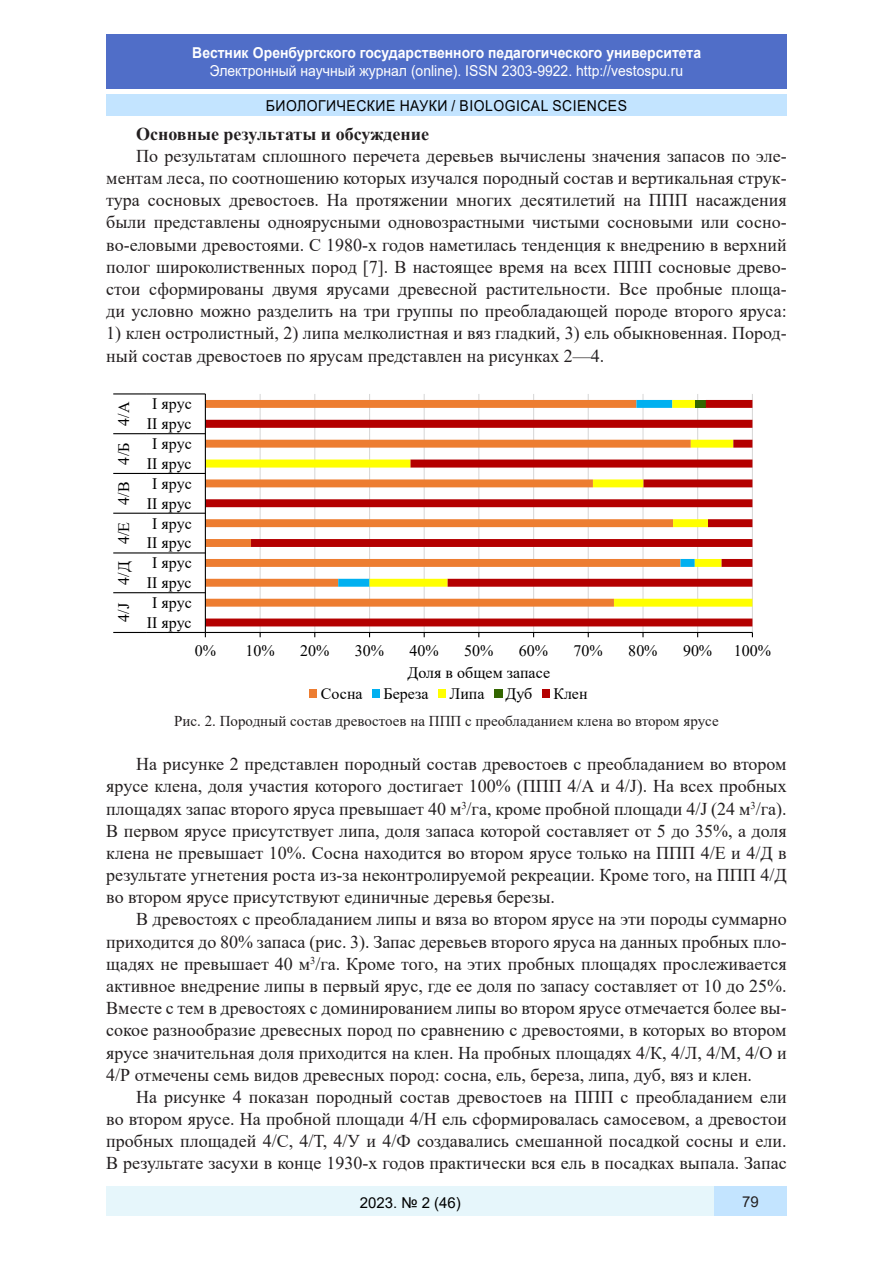
<style>
.page{position:relative;width:893px;height:1263px;background:#fff}
.page>*{position:absolute;margin:0;border:0;box-sizing:border-box;transform-origin:0 0}
.Стиль2{font:18px/22.2px "Times New Roman";color:#231f20;text-align:justify}
.Стиль2-2{font:700 18px "Times New Roman";color:#231f20}
.t1{font:15.9px "Times New Roman";color:#000}
.таблица{font:15px "Times New Roman";color:#231f20}
.t2{font:15px "Arial";color:#fff;scale:.93 1}
.t3{font:700 15px "Arial";color:#fff;scale:.93 1}
.t4{font:15px "Arial";letter-spacing:.035em;color:#000;scale:.93 1}
.t5{font:15px "Arial";letter-spacing:.035em;color:#000}
.t6{font:15px "Arial";color:#231f20}
</style>
<div class="page">
<div style="left:106px;top:95px;width:681px;height:21px;background:#c3e4ff"></div>
<div style="left:106px;top:34px;width:681px;height:55px;background:#506ec8"></div>
<div style="left:106px;top:1186px;width:608px;height:30px;background:#e6f6fb"></div>
<div style="left:714px;top:1186px;width:73px;height:30px;background:#c3e4ff"></div>
<svg style="left:206px;top:400px;width:546px;height:226px"></svg>
<hr style="left:205px;top:632px;width:547px;height:1px;background:#000">
<svg style="left:752px;top:394px;width:1px;height:243px"></svg>
<svg style="left:697px;top:394px;width:1px;height:243px"></svg>
<svg style="left:642px;top:394px;width:2px;height:243px"></svg>
<svg style="left:588px;top:394px;width:1px;height:243px"></svg>
<svg style="left:533px;top:394px;width:1px;height:243px"></svg>
<svg style="left:478px;top:394px;width:1px;height:243px"></svg>
<svg style="left:424px;top:394px;width:1px;height:243px"></svg>
<svg style="left:369px;top:394px;width:1px;height:243px"></svg>
<svg style="left:314px;top:394px;width:1px;height:243px"></svg>
<svg style="left:260px;top:394px;width:1px;height:243px"></svg>
<hr style="left:205px;top:394px;width:1px;height:238px;background:#000">
<hr style="left:146px;top:393px;width:59px;height:1px;background:#000">
<hr style="left:146px;top:433px;width:59px;height:1px;background:#000">
<hr style="left:146px;top:473px;width:59px;height:1px;background:#000">
<hr style="left:146px;top:513px;width:59px;height:1px;background:#000">
<hr style="left:146px;top:552px;width:59px;height:1px;background:#000">
<hr style="left:146px;top:592px;width:59px;height:1px;background:#000">
<hr style="left:146px;top:632px;width:59px;height:1px;background:#000">
<hr style="left:113px;top:393px;width:33px;height:1px;background:#000">
<hr style="left:113px;top:433px;width:33px;height:1px;background:#000">
<hr style="left:113px;top:473px;width:33px;height:1px;background:#000">
<hr style="left:113px;top:513px;width:33px;height:1px;background:#000">
<hr style="left:113px;top:552px;width:33px;height:1px;background:#000">
<hr style="left:113px;top:592px;width:33px;height:1px;background:#000">
<hr style="left:113px;top:632px;width:33px;height:1px;background:#000">
<div style="left:309px;top:689px;width:8px;height:8px;background:#ed7d31"></div>
<div style="left:372px;top:689px;width:8px;height:8px;background:#00b0f0"></div>
<div style="left:438px;top:689px;width:8px;height:8px;background:#ff0"></div>
<div style="left:494px;top:689px;width:8px;height:8px;background:#360"></div>
<div style="left:542px;top:689px;width:8px;height:8px;background:#b40000"></div>
<p class="t3" style="left:192px;top:42px;width:549px">Вестник Оренбургского государственного педагогического университета</p>
<p class="t2" style="left:210px;top:60px;width:511px">Электронный научный журнал (online). ISSN 2303-9922. http://vestospu.ru</p>
<p class="t4" style="left:266px;top:95px;width:390px">БИОЛОГИЧЕСКИЕ НАУКИ / BIOLOGICAL SCIENCES</p>
<p class="Стиль2-2" style="left:136px;top:121px;width:295px">Основные результаты и обсуждение</p>
<p class="Стиль2" style="left:106px;top:144px;width:682px;text-indent:30px">По результатам сплошного перечета деревьев вычислены значения запасов по эле&shy;ментам леса, по соотношению которых изучался породный состав и вертикальная струк&shy;тура сосновых древостоев. На протяжении многих десятилетий на ППП насаждения были представлены одноярусными одновозрастными чистыми сосновыми или сосно&shy;во-еловыми древостоями. С 1980-х годов наметилась тенденция к внедрению в верхний полог широколиственных пород [7]. В настоящее время на всех ППП сосновые древо&shy;стои сформированы двумя ярусами древесной растительности. Все пробные площа&shy;ди условно можно разделить на три группы по преобладающей породе второго яруса:</p>
<p class="Стиль2" style="left:106px;top:322px;width:682px">1) клен остролистный, 2) липа мелколистная и вяз гладкий, 3) ель обыкновенная. Пород&shy;ный состав древостоев по ярусам представлен на рисунках 2—4.</p>
<p class="t1" style="left:113px;top:622px;width:221px;rotate:-90deg">4/J 4/Д 4/Е 4/В 4/Б 4/А</p>
<p class="t1" style="left:152px;top:393px;width:41px">I ярус</p>
<p class="t1" style="left:147px;top:413px;width:46px">II ярус</p>
<p class="t1" style="left:152px;top:432px;width:41px">I ярус</p>
<p class="t1" style="left:147px;top:452px;width:46px">II ярус</p>
<p class="t1" style="left:152px;top:472px;width:41px">I ярус</p>
<p class="t1" style="left:147px;top:492px;width:46px">II ярус</p>
<p class="t1" style="left:152px;top:512px;width:41px">I ярус</p>
<p class="t1" style="left:147px;top:532px;width:46px">II ярус</p>
<p class="t1" style="left:152px;top:552px;width:41px">I ярус</p>
<p class="t1" style="left:147px;top:572px;width:46px">II ярус</p>
<p class="t1" style="left:152px;top:591px;width:41px">I ярус</p>
<p class="t1" style="left:147px;top:611px;width:46px">II ярус</p>
<p class="t1" style="left:195px;top:640px;width:23px">0%</p>
<p class="t1" style="left:245px;top:640px;width:31px">10%</p>
<p class="t1" style="left:300px;top:640px;width:31px">20%</p>
<p class="t1" style="left:355px;top:640px;width:31px">30%</p>
<p class="t1" style="left:409px;top:640px;width:31px">40%</p>
<p class="t1" style="left:464px;top:640px;width:31px">50%</p>
<p class="t1" style="left:519px;top:640px;width:31px">60%</p>
<p class="t1" style="left:574px;top:640px;width:31px">70%</p>
<p class="t1" style="left:628px;top:640px;width:31px">80%</p>
<p class="t1" style="left:683px;top:640px;width:31px">90%</p>
<p class="t1" style="left:734px;top:640px;width:39px">100%</p>
<p class="t1" style="left:408px;top:661px;width:144px">Доля в общем запасе</p>
<p class="t1" style="left:321px;top:683px;width:43px">Сосна</p>
<p class="t1" style="left:384px;top:683px;width:47px">Береза</p>
<p class="t1" style="left:450px;top:683px;width:36px">Липа</p>
<p class="t1" style="left:506px;top:683px;width:28px">Дуб</p>
<p class="t1" style="left:553px;top:683px;width:36px">Клен</p>
<p class="таблица" style="left:174px;top:710px;width:546px">Рис. 2. Породный состав древостоев на ППП с преобладанием клена во втором ярусе</p>
<p class="Стиль2" style="left:106px;top:752px;width:682px;text-indent:30px">На рисунке 2 представлен породный состав древостоев с преобладанием во втором ярусе клена, доля участия которого достигает 100% (ППП 4/А и 4/J). На всех пробных площадях запас второго яруса превышает 40 м<sup>3</sup>/га, кроме пробной площади 4/J (24 м<sup>3</sup>/га).<br>В первом ярусе присутствует липа, доля запаса которой составляет от 5 до 35%, а доля клена не превышает 10%. Сосна находится во втором ярусе только на ППП 4/Е и 4/Д в результате угнетения роста из-за неконтролируемой рекреации. Кроме того, на ППП 4/Д во втором ярусе присутствуют единичные деревья березы.</p>
<p class="Стиль2" style="left:106px;top:908px;width:682px;text-indent:30px">В древостоях с преобладанием липы и вяза во втором ярусе на эти породы суммарно приходится до 80% запаса (рис. 3). Запас деревьев второго яруса на данных пробных пло&shy;щадях не превышает 40 м<sup>3</sup>/га. Кроме того, на этих пробных площадях прослеживается активное внедрение липы в первый ярус, где ее доля по запасу составляет от 10 до 25%.<br>Вместе с тем в древостоях с доминированием липы во втором ярусе отмечается более вы&shy;сокое разнообразие древесных пород по сравнению с древостоями, в которых во втором ярусе значительная доля приходится на клен. На пробных площадях 4/К, 4/Л, 4/М, 4/О и 4/Р отмечены семь видов древесных пород: сосна, ель, береза, липа, дуб, вяз и клен.</p>
<p class="Стиль2" style="left:106px;top:1085px;width:682px;text-indent:30px">На рисунке 4 показан породный состав древостоев на ППП c преобладанием ели во втором ярусе. На пробной площади 4/Н ель сформировалась самосевом, а древостои пробных площадей 4/С, 4/Т, 4/У и 4/Ф создавались смешанной посадкой сосны и ели.<br>В результате засухи в конце 1930-х годов практически вся ель в посадках выпала. Запас</p>
<p class="t5" style="left:360px;top:1192px;width:103px">2023. № 2 (46)</p>
<p class="t6" style="left:742px;top:1191px;width:18px">79</p>
</div>
